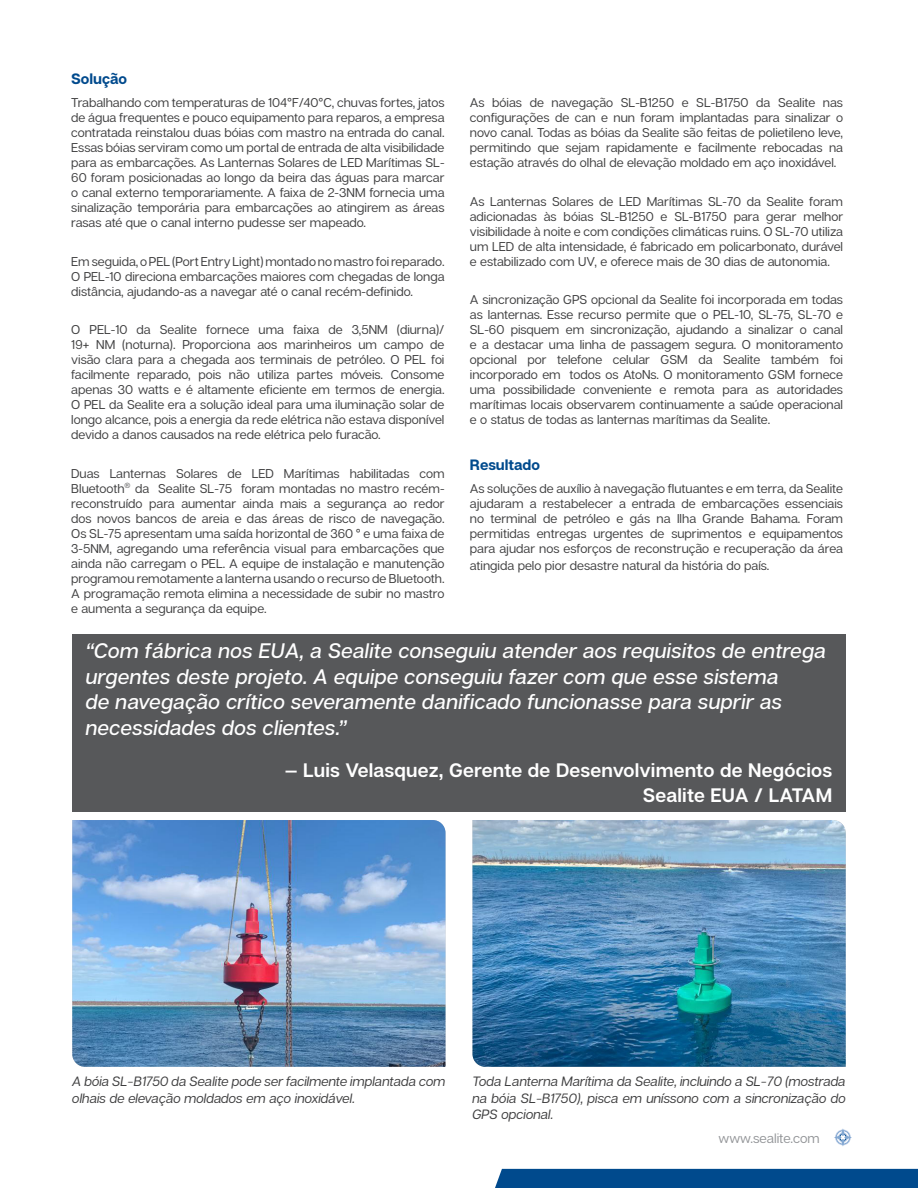
<style>
.page{position:relative;width:918px;height:1188px;background:#fff}
.page>*{position:absolute;margin:0;border:0;box-sizing:border-box;transform-origin:0 0}
.Intro_Paragraph{font:italic 500 21px/25.5px "Articulat C Fv 2";letter-spacing:.01em;color:#fff}
.Intro_Paragraph-2{font:600 19.5px/25.5px "Articulat C Fv 2";letter-spacing:.01em;color:#fff;text-align:right}
.t1{font:700 15px "Articulat C Fv 2";color:#004a8d}
.Sub_Heading__10pt{font:italic 13.5px/16.5px "Articulat C Fv 2 Text";color:#3e3e3f;text-align:justify}
.t2{font:13.5px "Articulat C Fv 2 Text";color:#939598}
.Sub_Heading__10pt-2{font:12.75px/15px "Articulat C Fv 2 Text";color:#3e3e3f;text-align:justify}
</style>
<div class="page">
<div style="left:495px;top:1169px;width:423px;height:19px;background:#004a8d"></div>
<svg style="left:834px;top:1128px;width:18px;height:18px"></svg>
<div style="left:72px;top:634px;width:774px;height:178px;background:#57585a"></div>
<img style="left:472px;top:820px;width:374px;height:247px">
<img style="left:72px;top:820px;width:374px;height:247px">
<p class="t1" style="left:71px;top:69px;width:57px">Solução</p>
<p class="Sub_Heading__10pt-2" style="left:71px;top:96px;width:375px">Trabalhando com temperaturas de 104°F/40°C, chuvas fortes, jatos de água frequentes e pouco equipamento para reparos, a empresa contratada reinstalou duas bóias com mastro na entrada do canal.<br>Essas bóias serviram como um portal de entrada de alta visibilidade para as embarcações. As Lanternas Solares de LED Marítimas SL-60 foram posicionadas ao longo da beira das águas para marcar o canal externo temporariamente. A faixa de 2-3NM fornecia uma sinalização temporária para embarcações ao atingirem as áreas rasas até que o canal interno pudesse ser mapeado.</p>
<p class="Sub_Heading__10pt-2" style="left:71px;top:254px;width:375px">Em seguida, o PEL (Port Entry Light) montado no mastro foi reparado.<br>O PEL-10 direciona embarcações maiores com chegadas de longa distância, ajudando-as a navegar até o canal recém-definido.</p>
<p class="Sub_Heading__10pt-2" style="left:71px;top:323px;width:375px">O PEL-10 da Sealite fornece uma faixa de 3,5NM (diurna)/ 19+ NM (noturna). Proporciona aos marinheiros um campo de visão clara para a chegada aos terminais de petróleo. O PEL foi facilmente reparado, pois não utiliza partes móveis. Consome apenas 30 watts e é altamente eficiente em termos de energia.<br>O PEL da Sealite era a solução ideal para uma iluminação solar de longo alcance, pois a energia da rede elétrica não estava disponível devido a danos causados na rede elétrica pelo furacão.</p>
<p class="Sub_Heading__10pt-2" style="left:71px;top:466px;width:375px">Duas Lanternas Solares de LED Marítimas habilitadas com Bluetooth<sup>®</sup> da Sealite SL-75 foram montadas no mastro recém&shy;reconstruído para aumentar ainda mais a segurança ao redor dos novos bancos de areia e das áreas de risco de navegação.<br>Os SL-75 apresentam uma saída horizontal de 360 ° e uma faixa de 3-5NM, agregando uma referência visual para embarcações que ainda não carregam o PEL. A equipe de instalação e manutenção programou remotamente a lanterna usando o recurso de Bluetooth.<br>A programação remota elimina a necessidade de subir no mastro e aumenta a segurança da equipe.</p>
<p class="Sub_Heading__10pt-2" style="left:470px;top:95px;width:375px">As bóias de navegação SL-B1250 e SL-B1750 da Sealite nas configurações de can e nun foram implantadas para sinalizar o novo canal. Todas as bóias da Sealite são feitas de polietileno leve, permitindo que sejam rapidamente e facilmente rebocadas na estação através do olhal de elevação moldado em aço inoxidável.</p>
<p class="Sub_Heading__10pt-2" style="left:470px;top:194px;width:375px">As Lanternas Solares de LED Marítimas SL-70 da Sealite foram adicionadas às bóias SL-B1250 e SL-B1750 para gerar melhor visibilidade à noite e com condições climáticas ruins. O SL-70 utiliza um LED de alta intensidade, é fabricado em policarbonato, durável e estabilizado com UV, e oferece mais de 30 dias de autonomia.</p>
<p class="Sub_Heading__10pt-2" style="left:470px;top:292px;width:375px">A sincronização GPS opcional da Sealite foi incorporada em todas as lanternas. Esse recurso permite que o PEL-10, SL-75, SL-70 e SL-60 pisquem em sincronização, ajudando a sinalizar o canal e a destacar uma linha de passagem segura. O monitoramento opcional por telefone celular GSM da Sealite também foi incorporado em todos os AtoNs. O monitoramento GSM fornece uma possibilidade conveniente e remota para as autoridades marítimas locais observarem continuamente a saúde operacional e o status de todas as lanternas marítimas da Sealite.</p>
<p class="t1" style="left:470px;top:456px;width:72px">Resultado</p>
<p class="Sub_Heading__10pt-2" style="left:470px;top:482px;width:375px">As soluções de auxílio à navegação flutuantes e em terra, da Sealite ajudaram a restabelecer a entrada de embarcações essenciais no terminal de petróleo e gás na Ilha Grande Bahama. Foram permitidas entregas urgentes de suprimentos e equipamentos para ajudar nos esforços de reconstrução e recuperação da área</p>
<p class="Sub_Heading__10pt-2" style="left:470px;top:558px;width:301px">atingida pelo pior desastre natural da história do país.</p>
<p class="Intro_Paragraph" style="left:86px;top:639px;width:742px">“Com fábrica nos EUA, a Sealite conseguiu atender aos requisitos de entrega urgentes deste projeto. A equipe conseguiu fazer com que esse sistema<br>de navegação crítico severamente danificado funcionasse para suprir as necessidades dos clientes.”</p>
<p class="Intro_Paragraph-2" style="left:285px;top:758px;width:549px">— Luis Velasquez, Gerente de Desenvolvimento de Negócios<br>Sealite EUA / LATAM</p>
<p class="Sub_Heading__10pt" style="left:72px;top:1074px;width:375px">A bóia SL-B1750 da Sealite pode ser facilmente implantada com olhais de elevação moldados em aço inoxidável.</p>
<p class="Sub_Heading__10pt" style="left:472px;top:1074px;width:375px">Toda Lanterna Marítima da Sealite, incluindo a SL-70 (mostrada na bóia SL-B1750), pisca em uníssono com a sincronização do GPS opcional.</p>
<p class="t2" style="left:719px;top:1130px;width:103px">www.sealite.com</p>
</div>
